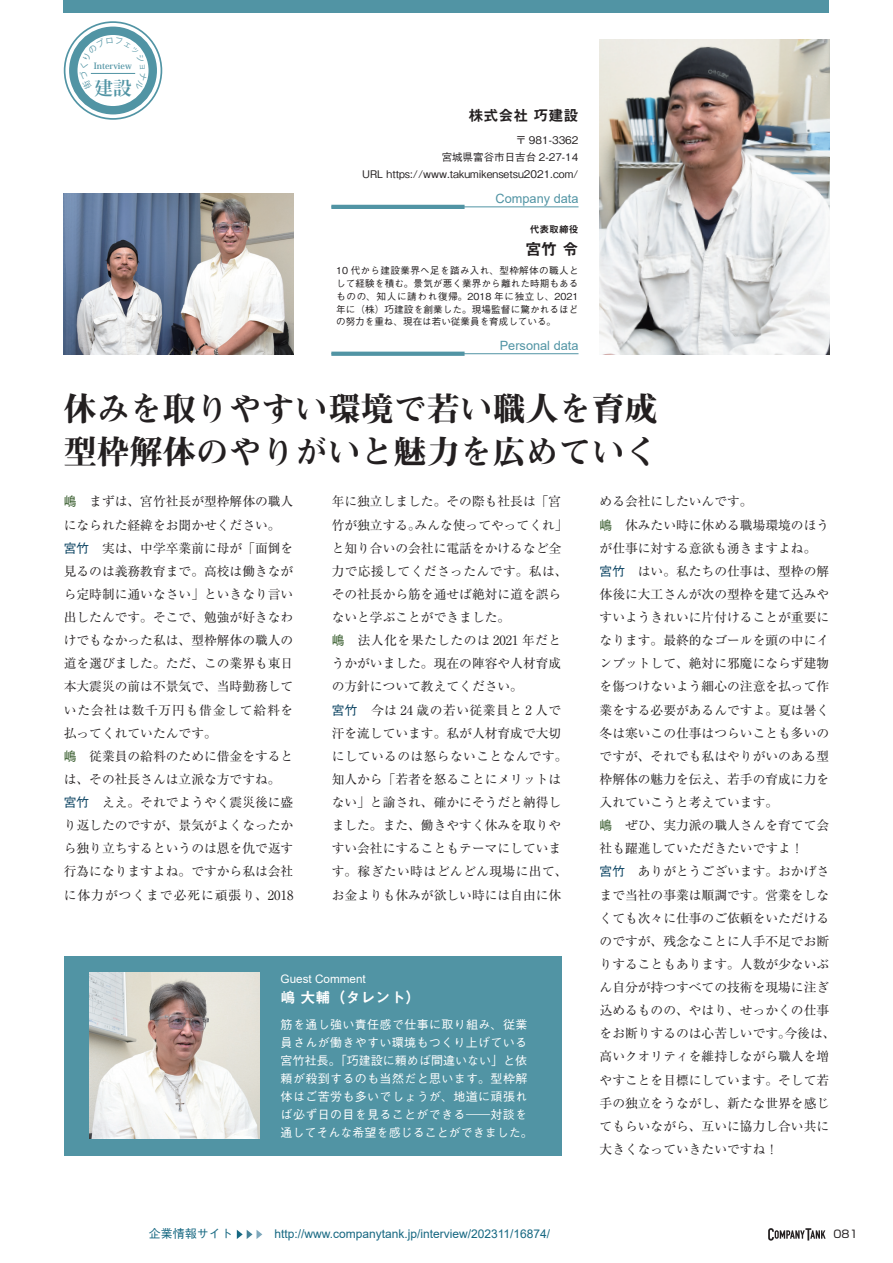
<style>
.page{position:relative;width:893px;height:1263px;background:#fff}
.page>*{position:absolute;margin:0;border:0;box-sizing:border-box;transform-origin:0 0}
.t1{font:33px "Midashi Min Pro MA31";color:#231f20}
.t2{font:700 18.6px "Koz Min Pro";color:#5194a4}
.t3{font:15.9px "Midashi Go Pro MB31";color:#231f20}
.t4{font:15px "Midashi Go Pro MB31";color:#fff}
.t5{font:15px "Midashi Go Pro MB31";color:#231f20}
.t6{font:12.75px/23.1px "Ryumin Pro";color:#231f20}
.t7{font:12.75px "Arial";color:#5194a4}
.t8{font:500 12px/18px "Gothic BBB Pro";letter-spacing:.03em;color:#fff}
.t9{font:12px "Arial";color:#156781}
.t10{font:500 12px "Gothic BBB Pro";color:#156781}
.t11{font:11.7px "Arial";color:#fff}
.t12{font:10.65px "Shin Go Pro";color:#231f20}
.t13{font:500 10.5px "Gothic BBB Pro";color:#231f20}
.t14{font:9.75px "Midashi Go Pro MB31";color:#231f20}
.t15{font:500 9.6px/12.8px "Gothic BBB Pro";color:#231f20;text-align:justify}
.t16{font:700 8.55px "Koz Min Pro";color:#5194a4}
.s1{font-family:"Gothic BBB Pro";font-weight:500;color:#305625}
.s2{font-family:"Gothic BBB Pro";font-weight:500;color:#003b5b}
</style>
<div class="page">
<div style="left:64px;top:0;width:765px;height:13px;background:#5194a4"></div>
<svg style="left:65px;top:22px;width:96px;height:97px"></svg>
<div style="left:64px;top:21px;width:98px;height:99px;border:2px solid #5194a4;border-radius:50%"></div>
<svg style="left:73px;top:31px;width:80px;height:79px"></svg>
<div style="left:69px;top:27px;width:88px;height:87px;border:8px solid #5194a4;border-radius:50%"></div>
<div style="left:64px;top:955px;width:497px;height:200px;background:#5194a4"></div>
<img style="left:600px;top:39px;width:229px;height:315px">
<img style="left:64px;top:194px;width:229px;height:160px">
<img style="left:89px;top:972px;width:170px;height:166px">
<svg style="left:236px;top:1230px;width:26px;height:9px"></svg>
<hr style="left:331px;top:206px;width:247px;height:1px;background:#5194a4">
<hr style="left:331px;top:353px;width:247px;height:1px;background:#5194a4">
<hr style="left:331px;top:205px;width:134px;height:4px;background:#5194a4">
<svg style="left:331px;top:352px;width:134px;height:4px"></svg>
<svg style="left:768px;top:1228px;width:58px;height:12px"></svg>
<svg style="left:79px;top:38px;width:68px;height:53px"></svg>
<p class="t16" style="left:94px;top:60px;width:39px">Interview</p>
<p class="t2" style="left:95px;top:75px;width:39px">建設</p>
<p class="t5" style="left:468px;top:103px;width:111px">株式会社 巧建設</p>
<p class="t13" style="left:516px;top:132px;width:64px">〒 981-3362</p>
<p class="t13" style="left:442px;top:149px;width:138px">宮城県富谷市日吉台 2-27-14</p>
<p class="t13" style="left:362px;top:166px;width:218px">URL https://www.takumikensetsu2021.com/</p>
<p class="t7" style="left:496px;top:189px;width:84px">Company data</p>
<p class="t14" style="left:530px;top:222px;width:50px">代表取締役</p>
<p class="t3" style="left:525px;top:236px;width:55px">宮竹 令</p>
<p class="t15" style="left:336px;top:263px;width:244px">10 代から建設業界へ足を踏み入れ、型枠解体の職人として経験を積む。景気が悪く業界から離れた時期もあるものの、知人に請われ復帰。2018 年に独立し、2021年に（株）巧建設を創業した。現場監督に驚かれるほどの努力を重ね、現在は若い従業員を育成している。</p>
<p class="t7" style="left:500px;top:336px;width:80px">Personal data</p>
<p class="t1" style="left:64px;top:383px;width:596px">休みを取りやすい環境で若い職人を育成</p>
<p class="t1" style="left:64px;top:426px;width:596px">型枠解体のやりがいと魅力を広めていく</p>
<p class="t6" style="left:64px;top:489px;width:231px"><span class="s1">嶋</span>　まずは、宮竹社長が型枠解体の職人になられた経緯をお聞かせください。</p>
<p class="t6" style="left:64px;top:535px;width:231px;text-align:justify"><span class="s2">宮竹</span>　実は、中学卒業前に母が「面倒を見るのは義務教育まで。高校は働きながら定時制に通いなさい」といきなり言い出したんです。そこで、勉強が好きなわけでもなかった私は、型枠解体の職人の道を選びました。ただ、この業界も東日本大震災の前は不景気で、当時勤務していた会社は数千万円も借金して給料を払ってくれていたんです。</p>
<p class="t6" style="left:64px;top:744px;width:231px"><span class="s1">嶋</span>　従業員の給料のために借金をするとは、その社長さんは立派な方ですね。</p>
<p class="t6" style="left:64px;top:790px;width:231px;text-align:justify"><span class="s2">宮竹</span>　ええ。それでようやく震災後に盛り返したのですが、景気がよくなったから独り立ちするというのは恩を仇で返す行為になりますよね。ですから私は会社に体力がつくまで必死に頑張り、2018</p>
<p class="t6" style="left:332px;top:489px;width:237px">年に独立しました。その際も社長は「宮竹が独立する。みんな使ってやってくれ」と知り合いの会社に電話をかけるなど全力で応援してくださったんです。私は、その社長から筋を通せば絶対に道を誤らないと学ぶことができました。</p>
<p class="t6" style="left:332px;top:628px;width:231px;text-align:justify"><span class="s1">嶋</span>　法人化を果たしたのは 2021 年だとうかがいました。現在の陣容や人材育成の方針について教えてください。</p>
<p class="t6" style="left:332px;top:697px;width:237px"><span class="s2">宮竹</span>　今は 24 歳の若い従業員と 2 人で汗を流しています。私が人材育成で大切にしているのは怒らないことなんです。知人から「若者を怒ることにメリットはない」と諭され、確かにそうだと納得しました。また、働きやすく休みを取りやすい会社にすることもテーマにしています。稼ぎたい時はどんどん現場に出て、お金よりも休みが欲しい時には自由に休</p>
<p class="t11" style="left:281px;top:971px;width:87px">Guest Comment</p>
<p class="t4" style="left:281px;top:985px;width:141px">嶋 大輔（タレント）</p>
<p class="t8" style="left:281px;top:1013px;width:254px">筋を通し強い責任感で仕事に取り組み、従業員さんが働きやすい環境もつくり上げている宮竹社長。「巧建設に頼めば間違いない」と依頼が殺到するのも当然だと思います。型枠解体はご苦労も多いでしょうが、地道に頑張れば必ず日の目を見ることができる―対談を通してそんな希望を感じることができました。</p>
<p class="t10" style="left:149px;top:1224px;width:85px">企業情報サイト</p>
<p class="t9" style="left:274px;top:1225px;width:277px">http://www.companytank.jp/interview/202311/16874/</p>
<p class="t6" style="left:600px;top:489px;width:155px">める会社にしたいんです。</p>
<p class="t6" style="left:600px;top:512px;width:231px"><span class="s1">嶋</span>　休みたい時に休める職場環境のほうが仕事に対する意欲も湧きますよね。</p>
<p class="t6" style="left:600px;top:559px;width:231px;text-align:justify"><span class="s2">宮竹</span>　はい。私たちの仕事は、型枠の解体後に大工さんが次の型枠を建て込みやすいようきれいに片付けることが重要になります。最終的なゴールを頭の中にインプットして、絶対に邪魔にならず建物を傷つけないよう細心の注意を払って作業をする必要があるんですよ。夏は暑く冬は寒いこの仕事はつらいことも多いのですが、それでも私はやりがいのある型枠解体の魅力を伝え、若手の育成に力を入れていこうと考えています。</p>
<p class="t6" style="left:600px;top:813px;width:231px"><span class="s1">嶋</span>　ぜひ、実力派の職人さんを育てて会社も躍進していただきたいですよ！</p>
<p class="t6" style="left:600px;top:859px;width:237px"><span class="s2">宮竹</span>　ありがとうございます。おかげさまで当社の事業は順調です。営業をしなくても次々に仕事のご依頼をいただけるのですが、残念なことに人手不足でお断りすることもあります。人数が少ないぶん自分が持つすべての技術を現場に注ぎ込めるものの、やはり、せっかくの仕事をお断りするのは心苦しいです。今後は、高いクオリティを維持しながら職人を増やすことを目標にしています。そして若手の独立をうながし、新たな世界を感じてもらいながら、互いに協力し合い共に大きくなっていきたいですね！</p>
<p class="t12" style="left:833px;top:1225px;width:26px">081</p>
</div>
